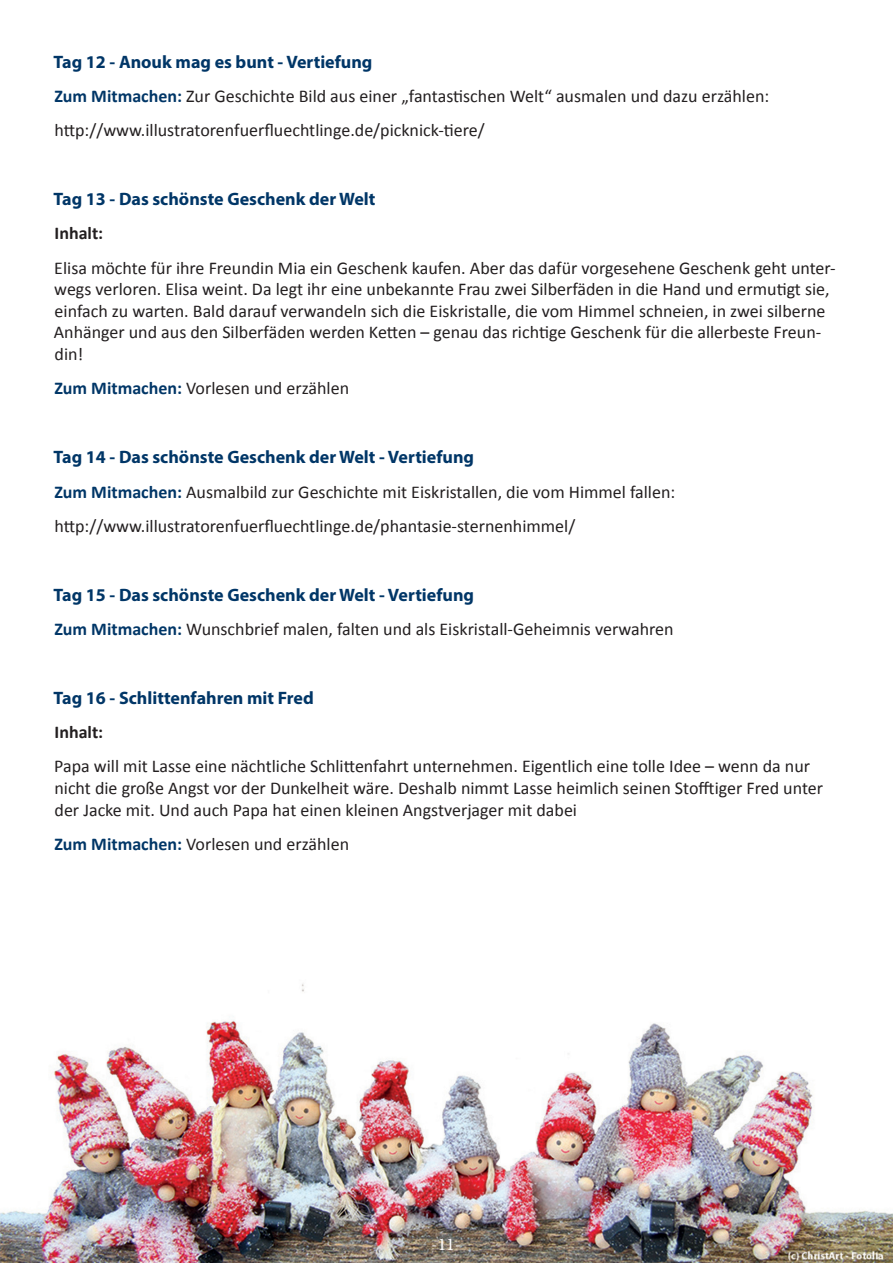
<style>
.page{position:relative;width:893px;height:1263px;background:#fff}
.page>*{position:absolute;margin:0;border:0;box-sizing:border-box;transform-origin:0 0}
.text{font:18px/21.6px "Calibri";color:#231f20}
.text-2{font:700 18px "Myriad Pro";color:#003667}
.text-3{font:700 18px "Calibri";color:#231f20}
.t1{font:18px "Minion Pro";color:#fff}
.s1{font-weight:700;color:#003667}
</style>
<div class="page">
<img style="left:0;top:984px;width:893px;height:279px">
<p class="text-2" style="left:54px;top:50px;width:320px">Tag 12 - Anouk mag es bunt - Vertiefung</p>
<p class="text" style="left:54px;top:85px;width:716px"><span class="s1">Zum Mitmachen:</span> Zur Geschichte Bild aus einer „fantastischen Welt“ ausmalen und dazu erzählen:</p>
<p class="text" style="left:54px;top:119px;width:432px">http://www.illustratorenfuerfluechtlinge.de/picknick-tiere/</p>
<p class="text-2" style="left:54px;top:187px;width:323px">Tag 13 - Das schönste Geschenk der Welt</p>
<p class="text-3" style="left:55px;top:222px;width:50px">Inhalt:</p>
<p class="text" style="left:54px;top:257px;width:783px">Elisa möchte für ihre Freundin Mia ein Geschenk kaufen. Aber das dafür vorgesehene Geschenk geht unter&shy;wegs verloren. Elisa weint. Da legt ihr eine unbekannte Frau zwei Silberfäden in die Hand und ermutigt sie, einfach zu warten. Bald darauf verwandeln sich die Eiskristalle, die vom Himmel schneien, in zwei silberne Anhänger und aus den Silberfäden werden Ketten – genau das richtige Geschenk für die allerbeste Freun&shy;din!</p>
<p class="text" style="left:54px;top:378px;width:296px"><span class="s1">Zum Mitmachen:</span> Vorlesen und erzählen</p>
<p class="text-2" style="left:54px;top:445px;width:422px">Tag 14 - Das schönste Geschenk der Welt - Vertiefung</p>
<p class="text" style="left:54px;top:481px;width:622px"><span class="s1">Zum Mitmachen:</span> Ausmalbild zur Geschichte mit Eiskristallen, die vom Himmel fallen:</p>
<p class="text" style="left:54px;top:515px;width:522px">http://www.illustratorenfuerfluechtlinge.de/phantasie-sternenhimmel/</p>
<p class="text-2" style="left:54px;top:583px;width:422px">Tag 15 - Das schönste Geschenk der Welt - Vertiefung</p>
<p class="text" style="left:54px;top:618px;width:621px"><span class="s1">Zum Mitmachen:</span> Wunschbrief malen, falten und als Eiskristall-Geheimnis verwahren</p>
<p class="text-2" style="left:54px;top:686px;width:262px">Tag 16 - Schlittenfahren mit Fred</p>
<p class="text-3" style="left:55px;top:720px;width:50px">Inhalt:</p>
<p class="text" style="left:54px;top:756px;width:770px">Papa will mit Lasse eine nächtliche Schlittenfahrt unternehmen. Eigentlich eine tolle Idee – wenn da nur nicht die große Angst vor der Dunkelheit wäre. Deshalb nimmt Lasse heimlich seinen Stofftiger Fred unter der Jacke mit. Und auch Papa hat einen kleinen Angstverjager mit dabei</p>
<p class="text" style="left:54px;top:833px;width:296px"><span class="s1">Zum Mitmachen:</span> Vorlesen und erzählen</p>
<p class="t1" style="left:431px;top:1232px;width:32px">-11-</p>
</div>
